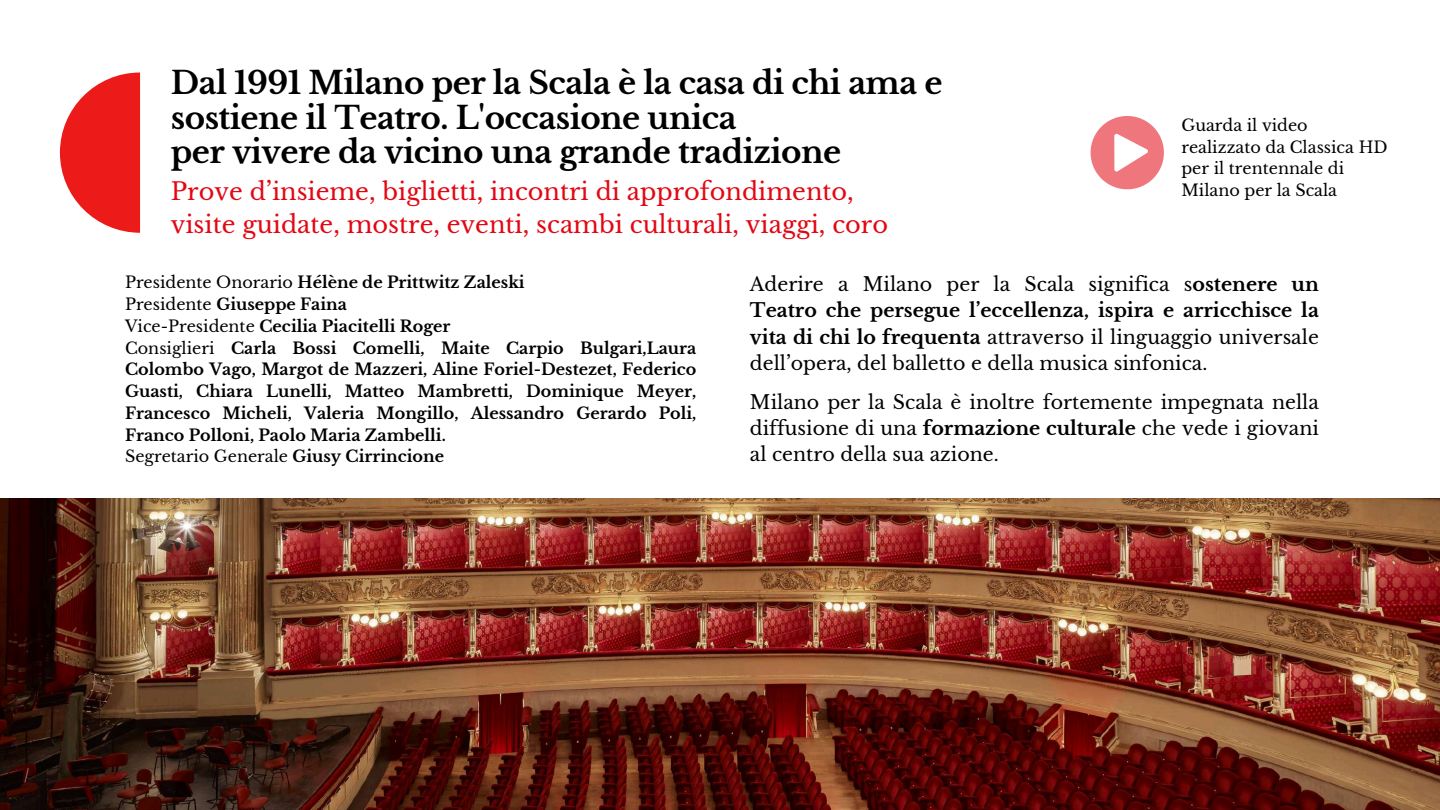
<style>
.page{position:relative;width:1440px;height:810px;background:#fff}
.page>*{position:absolute;margin:0;border:0;box-sizing:border-box;transform-origin:0 0}
.t1{font:700 31px/34.5px "Libre Baskerville";letter-spacing:-.015em;color:#000}
.t2{font:24px/33px "Libre Baskerville";color:#e30713}
.t3{font:19px/26.2px "Libre Baskerville";color:#000;text-align:justify}
.t4{font:700 16px/21.8px "Libre Baskerville";color:#000}
.t5{font:16px/21.8px "Libre Baskerville";color:#000}
.s1{font-weight:400}
.s2{font-weight:700}
</style>
<div class="page">
<img style="left:0;top:498px;width:1440px;height:312px">
<svg style="left:60px;top:73px;width:80px;height:160px"></svg>
<svg style="left:1091px;top:116px;width:73px;height:73px"></svg>
<h1 class="t1" style="left:171px;top:66px;width:773px">Dal 1991 Milano per la Scala è la casa di chi ama e sostiene il Teatro. L'occasione unica<br>per vivere da vicino una grande tradizione</h1>
<h2 class="t2" style="left:171px;top:175px;width:719px">Prove d’insieme, biglietti, incontri di approfondimento, visite guidate, mostre, eventi, scambi culturali, viaggi, coro</h2>
<p class="t5" style="left:1181px;top:114px;width:208px">Guarda il video realizzato da Classica HD per il trentennale di<br>Milano per la Scala</p>
<p class="t4" style="left:125px;top:272px;width:573px"><span class="s1">Presidente Onorario</span> Hélène de Prittwitz Zaleski<br><span class="s1">Presidente</span> Giuseppe Faina<br><span class="s1">Vice-Presidente</span> Cecilia Piacitelli Roger<br><span class="s1">Consiglieri</span> Carla Bossi Comelli, Maite Carpio Bulgari,Laura Colombo Vago, Margot de Mazzeri, Aline Foriel-Destezet, Federico Guasti, Chiara Lunelli, Matteo Mambretti, Dominique Meyer, Francesco Micheli, Valeria Mongillo, Alessandro Gerardo Poli, Franco Polloni, Paolo Maria Zambelli.<br><span class="s1">Segretario Generale</span> Giusy Cirrincione</p>
<p class="t3" style="left:750px;top:271px;width:570px">Aderire a Milano per la Scala significa s<span class="s2">ostenere un Teatro che persegue l’eccellenza, ispira e arricchisce la vita di chi lo frequenta</span> attraverso il linguaggio universale dell’opera, del balletto e della musica sinfonica.</p>
<p class="t3" style="left:750px;top:389px;width:570px">Milano per la Scala è inoltre fortemente impegnata nella diffusione di una <span class="s2">formazione culturale</span> che vede i giovani al centro della sua azione.</p>
</div>
